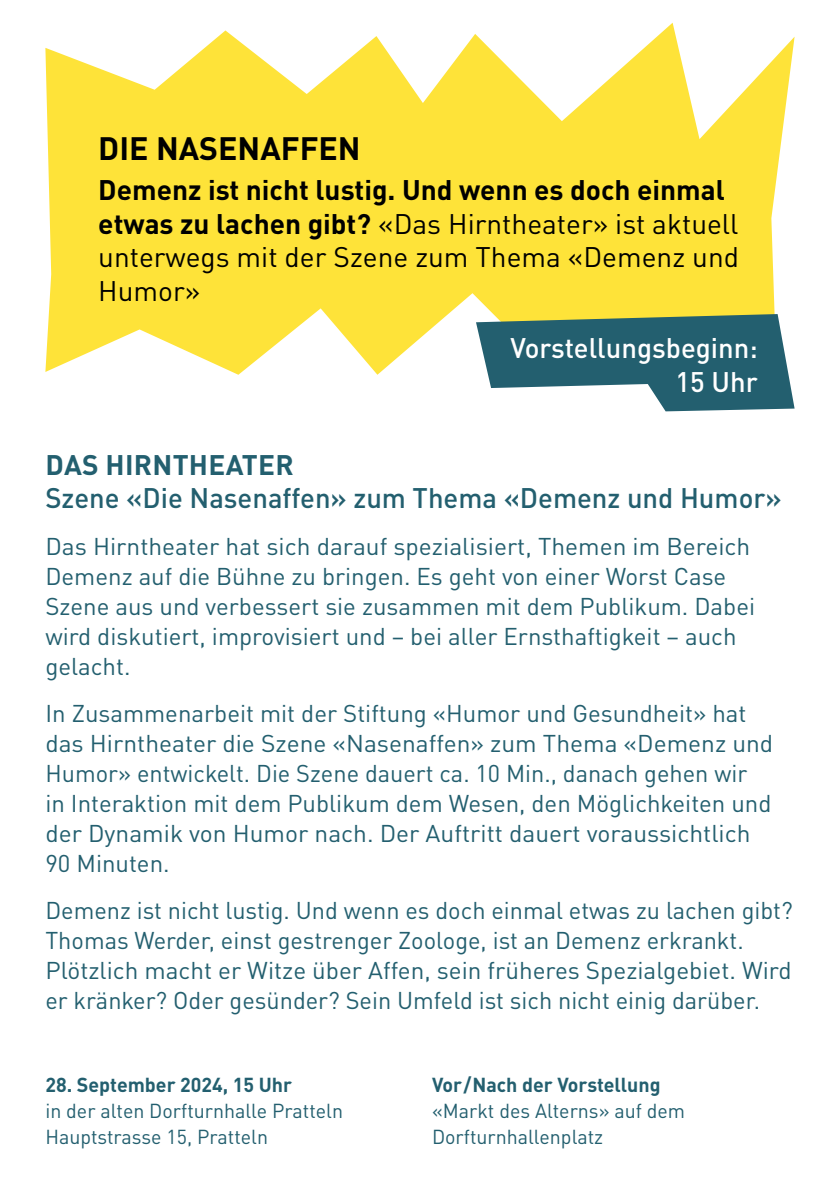
<style>
.page{position:relative;width:840px;height:1191px;background:#fff}
.page>*{position:absolute;margin:0;border:0;box-sizing:border-box;transform-origin:0 0}
.t1{font:700 32px "DINOT";color:#000}
.t2{font:28px/33.6px "DINOT";color:#000}
.t3{font:500 28px "DINOT";color:#235f6f}
.t4{font:500 28px/33.6px "DINOT";color:#fff;text-align:right}
.t5{font:700 28px "DINOT";letter-spacing:.01em;color:#235f6f}
.t6{font:24px/30px "DINOT";color:#235f6f}
.t7{font:20px/26px "DINOT";color:#235f6f}
.t8{font:700 20px "DINOT";color:#235f6f}
.s1{font-weight:700}
</style>
<div class="page">
<svg style="left:45px;top:23px;width:749px;height:352px;fill:#fee339"></svg>
<svg style="left:475px;top:314px;width:319px;height:97px"></svg>
<h1 class="t1" style="left:98px;top:127px;width:264px">DIE NASENAFFEN</h1>
<p class="t2" style="left:98px;top:173px;width:641px"><span class="s1">Demenz ist nicht lustig. Und wenn es doch einmal etwas zu lachen gibt?</span> «Das Hirntheater» ist aktuell unterwegs mit der Szene zum Thema «Demenz und Humor»</p>
<p class="t4" style="left:510px;top:331px;width:249px">Vorstellungsbeginn:<br>15 Uhr</p>
<p class="t5" style="left:45px;top:446px;width:249px">DAS HIRNTHEATER</p>
<p class="t3" style="left:45px;top:480px;width:737px">Szene «Die Nasenaffen» zum Thema «Demenz und Humor»</p>
<p class="t6" style="left:45px;top:531px;width:710px">Das Hirntheater hat sich darauf spezialisiert, Themen im Bereich Demenz auf die Bühne zu bringen. Es geht von einer Worst Case Szene aus und verbessert sie zusammen mit dem Publikum. Dabei wird diskutiert, improvisiert und – bei aller Ernsthaftigkeit – auch gelacht.</p>
<p class="t6" style="left:45px;top:698px;width:729px">In Zusammenarbeit mit der Stiftung «Humor und Gesundheit» hat das Hirntheater die Szene «Nasenaffen» zum Thema «Demenz und Humor» entwickelt. Die Szene dauert ca. 10 Min., danach gehen wir<br>in Interaktion mit dem Publikum dem Wesen, den Möglichkeiten und der Dynamik von Humor nach. Der Auftritt dauert voraussichtlich 90 Minuten.</p>
<p class="t6" style="left:45px;top:895px;width:748px">Demenz ist nicht lustig. Und wenn es doch einmal etwas zu lachen gibt?<br>Thomas Werder, einst gestrenger Zoologe, ist an Demenz erkrankt.<br>Plötzlich macht er Witze über Affen, sein früheres Spezialgebiet. Wird er kränker? Oder gesünder? Sein Umfeld ist sich nicht einig darüber.</p>
<p class="t8" style="left:45px;top:1071px;width:248px">28. September 2024, 15 Uhr</p>
<p class="t7" style="left:45px;top:1097px;width:299px">in der alten Dorfturnhalle Pratteln<br>Hauptstrasse 15, Pratteln</p>
<p class="t8" style="left:432px;top:1071px;width:230px">Vor/Nach der Vorstellung</p>
<p class="t7" style="left:432px;top:1097px;width:254px">«Markt des Alterns» auf dem<br>Dorfturnhallenplatz</p>
</div>
